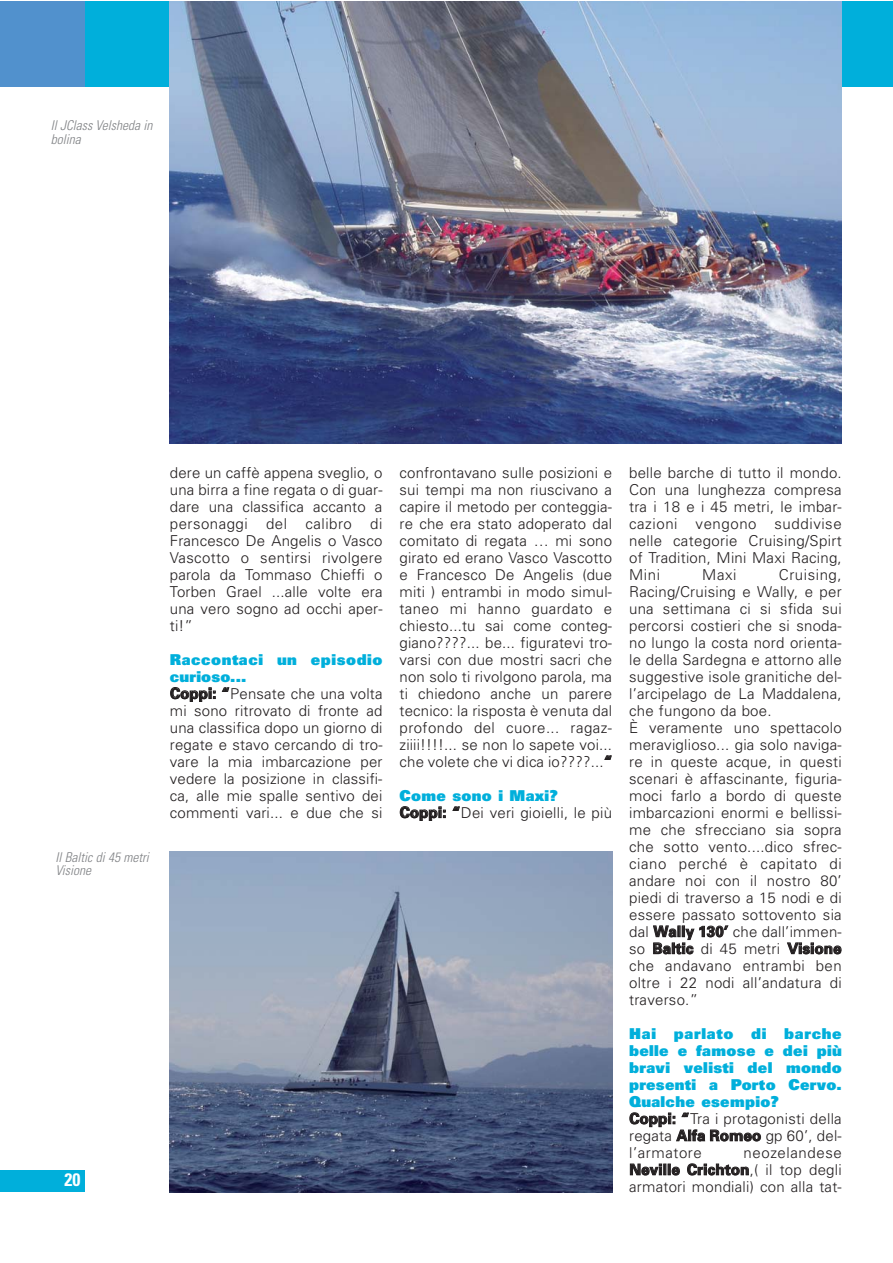
<style>
.page{position:relative;width:893px;height:1263px;background:#fff}
.page>*{position:absolute;margin:0;border:0;box-sizing:border-box;transform-origin:0 0}
.t1{font:700 condensed 18px "Univers";color:#fff}
.t2{font:300 15px/17px "Univers";letter-spacing:.015em;color:#231f20;text-align:justify}
.t3{font:900 15px/17px "Univers";letter-spacing:.02em;color:#00afdb}
.t4{font:italic 300 condensed 13.5px/13.5px "Univers";color:#808285}
.s1{font-weight:900;color:#00afdb}
.s2{font-weight:700}
.s3{font-weight:700;color:#231f20}
.s4{font-weight:300;color:#231f20}
</style>
<div class="page">
<div style="left:0;top:1px;width:892px;height:85px;background:#00afdb"></div>
<div style="left:0;top:1171px;width:85px;height:21px;background:#00afdb"></div>
<div style="left:0;top:1px;width:85px;height:85px;background:#5191cd"></div>
<img style="left:170px;top:852px;width:442px;height:340px">
<img style="left:170px;top:1px;width:672px;height:443px">
<p class="t4" style="left:51px;top:120px;width:106px">IlJClass Velsheda in bolina</p>
<p class="t4" style="left:55px;top:851px;width:98px">IlBaltic di45 metri<br>Visione</p>
<p class="t1" style="left:65px;top:1173px;width:17px">20</p>
<p class="t2" style="left:170px;top:465px;width:214px">dere un caffè appena sveglio, o una birra a fine regata o di guar&shy;dare una classifica accanto a personaggi del calibro di Francesco De Angelis o Vasco Vascotto o sentirsi rivolgere parola da Tommaso Chieffi o Torben Grael ...alle volte era una vero sogno ad occhi aper&shy;ti!”</p>
<p class="t2" style="left:170px;top:652px;width:214px;text-align:left"><span class="s1">Raccontaci un episodio curioso...<br></span><span class="s2">Coppi: “</span>Pensate che una volta mi sono ritrovato di fronte ad una classifica dopo un giorno di regate e stavo cercando di tro&shy;vare la mia imbarcazione per vedere la posizione in classifi&shy;ca, alle mie spalle sentivo dei commenti vari... e due che si</p>
<p class="t2" style="left:399px;top:465px;width:214px">confrontavano sulle posizioni e sui tempi ma non riuscivano a capire il metodo per conteggia&shy;re che era stato adoperato dal comitato di regata … mi sono girato ed erano Vasco Vascotto e Francesco De Angelis (due miti ) entrambi in modo simul&shy;taneo mi hanno guardato e chiesto...tu sai come conteg&shy;giano????... be... figuratevi tro&shy;varsi con due mostri sacri che non solo ti rivolgono parola, ma ti chiedono anche un parere tecnico: la risposta è venuta dal profondo del cuore... ragaz&shy;ziiii!!!!... se non lo sapete voi... che volete che vi dica io????...<span class="s2">“</span></p>
<p class="t2" style="left:399px;top:788px;width:214px"><span class="s1">Come sono i Maxi?<br></span><span class="s2">Coppi: “</span>Dei veri gioielli, le più</p>
<p class="t2" style="left:629px;top:465px;width:214px">belle barche di tutto il mondo.<br>Con una lunghezza compresa tra i 18 e i 45 metri, le imbar&shy;cazioni vengono suddivise nelle categorie Cruising/Spirt of Tradition, Mini Maxi Racing, Mini</p>
<p class="t2" style="left:629px;top:567px;width:214px;text-align:left;text-indent:150px">Cruising,<br>Racing/Cruising e Wally, e per una settimana ci si sfida sui percorsi costieri che si snoda&shy;no lungo la costa nord orienta&shy;le della Sardegna e attorno alle suggestive isole granitiche del&shy;l’arcipelago de La Maddalena, che fungono da boe.<br>È veramente uno spettacolo meraviglioso... gia solo naviga&shy;re in queste acque, in questi scenari è affascinante, figuria&shy;moci farlo a bordo di queste imbarcazioni enormi e bellissi&shy;me che sfrecciano sia sopra che sotto vento....dico sfrec&shy;ciano perché è capitato di andare noi con il nostro 80’ piedi di traverso a 15 nodi e di essere passato sottovento sia dal <span class="s2">Wally 130’</span> che dall’immen&shy;so <span class="s2">Baltic</span> di 45 metri <span class="s2">Visione </span>che andavano entrambi ben oltre i 22 nodi all’andatura di traverso.”</p>
<p class="t3" style="left:629px;top:1026px;width:214px">Hai parlato di barche belle e famose e dei più bravi velisti del mondo presenti a Porto Cervo.<br>Qualche esempio?<br><span class="s3">Coppi: “</span><span class="s4">Tra i protagonisti della regata</span> <span class="s3">Alfa Romeo</span> <span class="s4">gp 60’, del&shy;l’armatore</span></p>
<p class="t2" style="left:702px;top:567px;width:36px">Maxi</p>
<p class="t2" style="left:629px;top:1145px;width:214px;text-indent:114px">neozelandese <span class="s2">Neville Crichton</span>,( il top degli armatori mondiali) con alla tat-</p>
</div>
